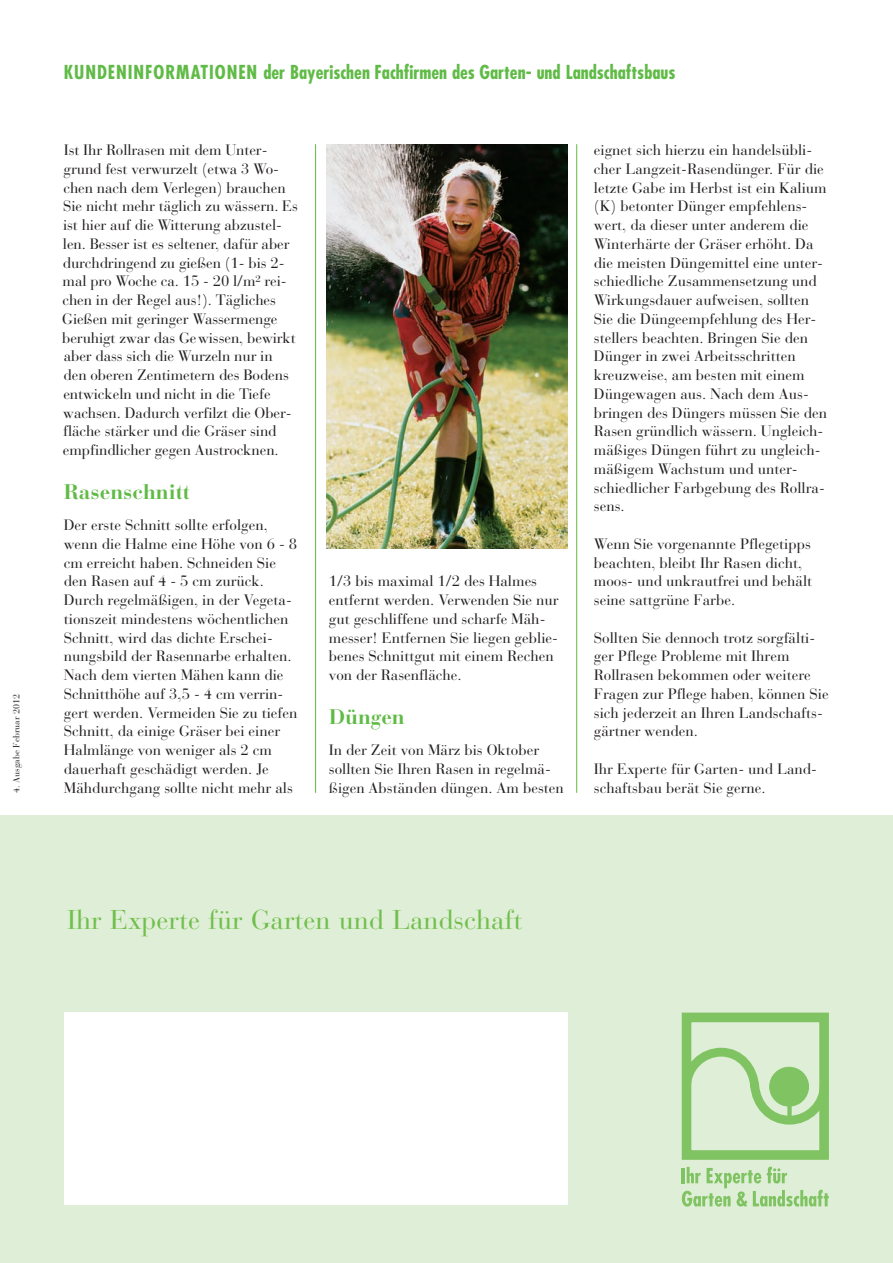
<style>
.page{position:relative;width:893px;height:1263px;background:#fff}
.page>*{position:absolute;margin:0;border:0;box-sizing:border-box;transform-origin:0 0}
.t1{font:27px "Bauer Bodoni";color:#70bf4c}
.t2{font:700 21px "Bauer Bodoni";color:#60bb46}
.t3{font:700 condensed 18.75px "Futura";color:#60bb46}
.t4{font:15px/18.8px "Bauer Bodoni";color:#231f20}
.t5{font:9px "Bauer Bodoni";color:#231f20}
</style>
<div class="page">
<div style="left:0;top:815px;width:893px;height:448px;background:#dfeed6"></div>
<div style="left:64px;top:1012px;width:503px;height:193px;background:#fff"></div>
<div style="left:682px;top:1012px;width:147px;height:148px;border:10px solid #7fc362"></div>
<svg style="left:682px;top:1043px;width:147px;height:86px"></svg>
<svg style="left:682px;top:1167px;width:147px;height:39px"></svg>
<hr style="left:576px;top:144px;width:1px;height:649px;background:#60bb46">
<img style="left:326px;top:144px;width:241px;height:405px">
<hr style="left:315px;top:144px;width:1px;height:649px;background:#60bb46">
<p class="t5" style="left:13px;top:793px;width:100px;rotate:-90deg">4. Ausgabe Februar 2012</p>
<p class="t3" style="left:64px;top:64px;width:613px">KUNDENINFORMATIONEN der Bayerischen Fachfirmen des Garten- und Landschaftsbaus</p>
<p class="t4" style="left:62px;top:142px;width:237px">Ist Ihr Rollrasen mit dem Unter&shy;grund fest verwurzelt (etwa 3 Wo&shy;chen nach dem Verlegen) brauchen Sie nicht mehr täglich zu wässern. Es ist hier auf die Witterung abzustel&shy;len. Besser ist es seltener, dafür aber durchdringend zu gießen (1- bis 2- mal pro Woche ca. 15 - 20 l/m² rei&shy;chen in der Regel aus!). Tägliches Gießen mit geringer Wassermenge beruhigt zwar das Gewissen, bewirkt aber dass sich die Wurzeln nur in<br>den oberen Zentimetern des Bodens entwickeln und nicht in die Tiefe wachsen. Dadurch verfilzt die Ober&shy;fläche stärker und die Gräser sind empfindlicher gegen Austrocknen.</p>
<h2 class="t2" style="left:64px;top:484px;width:128px">Rasenschnitt</h2>
<p class="t4" style="left:64px;top:517px;width:235px">Der erste Schnitt sollte erfolgen, wenn die Halme eine Höhe von 6 - 8 cm erreicht haben. Schneiden Sie den Rasen auf 4 - 5 cm zurück.<br>Durch regelmäßigen, in der Vegeta&shy;tionszeit mindestens wöchentlichen Schnitt, wird das dichte Erschei&shy;nungsbild der Rasennarbe erhalten.<br>Nach dem vierten Mähen kann die Schnitthöhe auf 3,5 - 4 cm verrin&shy;gert werden. Vermeiden Sie zu tiefen Schnitt, da einige Gräser bei einer Halmlänge von weniger als 2 cm dauerhaft geschädigt werden. Je Mähdurchgang sollte nicht mehr als</p>
<p class="t4" style="left:329px;top:574px;width:231px">1/3 bis maximal 1/2 des Halmes entfernt werden. Verwenden Sie nur gut geschliffene und scharfe Mäh&shy;messer! Entfernen Sie liegen geblie&shy;benes Schnittgut mit einem Rechen von der Rasenfläche.</p>
<h2 class="t2" style="left:329px;top:709px;width:77px">Düngen</h2>
<p class="t4" style="left:329px;top:742px;width:237px">In der Zeit von März bis Oktober sollten Sie Ihren Rasen in regelmä&shy;ßigen Abständen düngen. Am besten</p>
<p class="t4" style="left:594px;top:142px;width:235px">eignet sich hierzu ein handelsübli&shy;cher Langzeit-Rasendünger. Für die letzte Gabe im Herbst ist ein Kalium (K) betonter Dünger empfehlens&shy;wert, da dieser unter anderem die<br>Winterhärte der Gräser erhöht. Da die meisten Düngemittel eine unter&shy;schiedliche Zusammensetzung und<br>Wirkungsdauer aufweisen, sollten<br>Sie die Düngeempfehlung des Her&shy;stellers beachten. Bringen Sie den<br>Dünger in zwei Arbeitsschritten kreuzweise, am besten mit einem<br>Düngewagen aus. Nach dem Aus&shy;bringen des Düngers müssen Sie den<br>Rasen gründlich wässern. Ungleich&shy;mäßiges Düngen führt zu ungleich&shy;mäßigem Wachstum und unter&shy;schiedlicher Farbgebung des Rollra&shy;sens.</p>
<p class="t4" style="left:594px;top:536px;width:220px">Wenn Sie vorgenannte Pflegetipps beachten, bleibt Ihr Rasen dicht, moos- und unkrautfrei und behält seine sattgrüne Farbe.</p>
<p class="t4" style="left:594px;top:630px;width:236px">Sollten Sie dennoch trotz sorgfälti&shy;ger Pflege Probleme mit Ihrem<br>Rollrasen bekommen oder weitere<br>Fragen zur Pflege haben, können Sie sich jederzeit an Ihren Landschafts&shy;gärtner wenden.</p>
<p class="t4" style="left:594px;top:761px;width:225px">Ihr Experte für Garten- und Land&shy;schaftsbau berät Sie gerne.</p>
<h1 class="t1" style="left:67px;top:909px;width:457px">Ihr Experte für Garten und Landschaft</h1>
</div>
